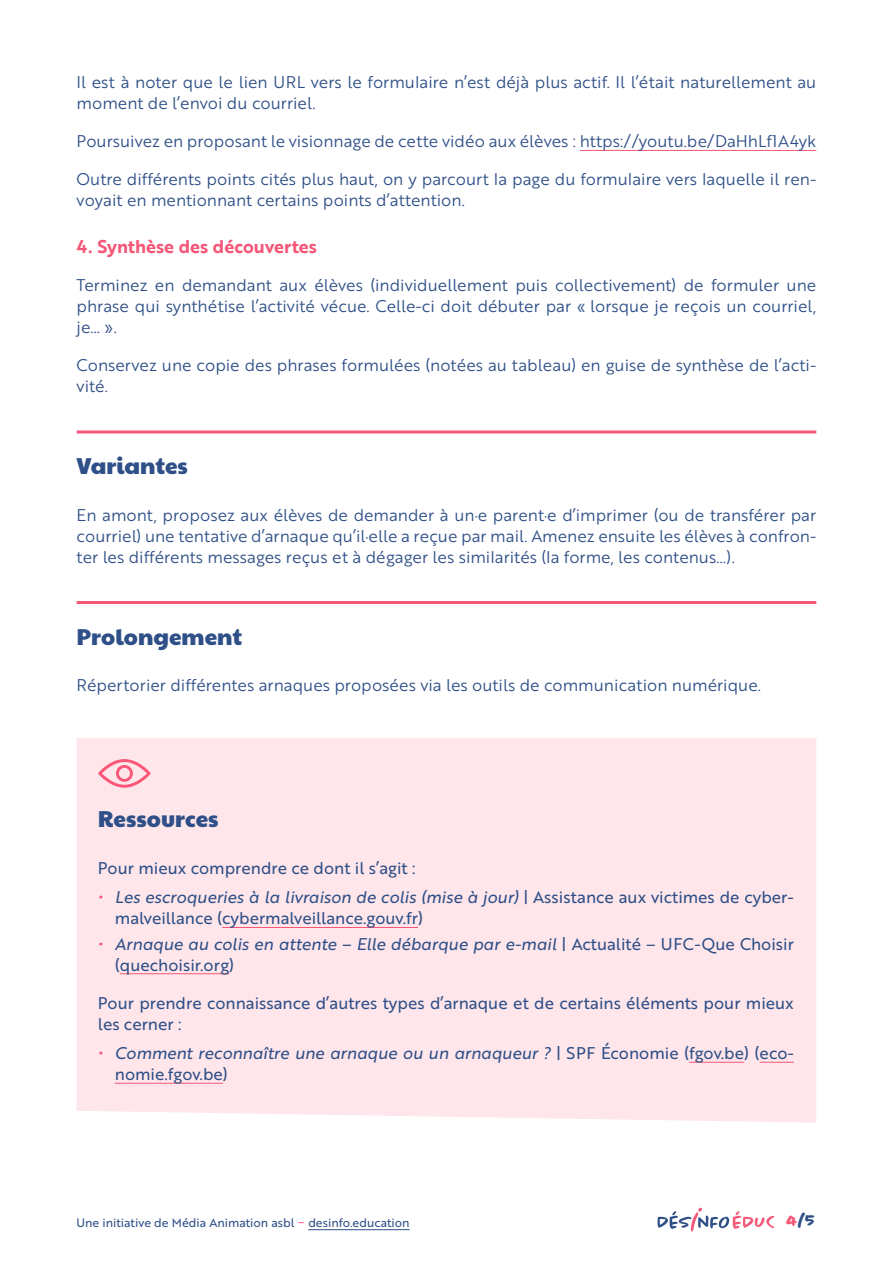
<style>
.page{position:relative;width:893px;height:1263px;background:#fff}
.page>*{position:absolute;margin:0;border:0;box-sizing:border-box;transform-origin:0 0}
.Titre1{font:22.5px "Paytone One";color:#2e4f87}
.Titre_1_bordure{font:22.5px "Paytone One";color:#2e4f87}
.Titre2{font:18px "Brother 1816 Bold";color:#f55778}
.t1{font:700 18px "Chantal";color:#2e4f87}
.Txt{font:16.5px/21px "Brother 1816 Book";color:#2e4f87}
.Txt-2{font:16.5px/21px "Brother 1816 Regular";color:#2e4f87}
.t2{font:16.5px/21px "Brother 1816 Regular Italic";color:#2e4f87}
.t3{font:12px "Brother 1816 Regular";color:#2e4f87}
.s1{font-family:"Brother 1816 Regular Italic";color:#f55778}
.s2{font-family:"Brother 1816 Regular Italic"}
.s3{color:#f55778}
.s4{font-family:"Brother 1816 Regular"}
</style>
<div class="page">
<hr style="left:308px;top:1229px;width:102px;height:1px;background:#2e4f87">
<svg style="left:657px;top:1208px;width:117px;height:23px"></svg>
<hr style="left:580px;top:150px;width:236px;height:1px;background:#f55778">
<hr style="left:77px;top:430px;width:739px;height:3px;background:#f55778">
<hr style="left:77px;top:601px;width:739px;height:3px;background:#f55778">
<div style="left:77px;top:738px;width:739px;height:385px;background:#fee6eb"></div>
<hr style="left:222px;top:927px;width:196px;height:1px;background:#f55778">
<hr style="left:120px;top:973px;width:109px;height:1px;background:#f55778">
<hr style="left:689px;top:1062px;width:55px;height:1px;background:#f55778">
<hr style="left:760px;top:1062px;width:34px;height:1px;background:#f55778">
<hr style="left:115px;top:1083px;width:108px;height:1px;background:#f55778">
<svg style="left:98px;top:759px;width:53px;height:29px;background:#fcbac8"></svg>
<p class="Txt" style="left:77px;top:71px;width:741px">Il est à noter que le lien URL vers le formulaire n’est déjà plus actif. Il l’était naturellement au moment de l’envoi du courriel.</p>
<p class="Txt" style="left:77px;top:130px;width:741px">Poursuivez en proposant le visionnage de cette vidéo aux élèves : https://youtu.be/DaHhLf1A4yk</p>
<p class="Txt" style="left:77px;top:168px;width:741px">Outre différents points cités plus haut, on y parcourt la page du formulaire vers laquelle il ren&shy;voyait en mentionnant certains points d’attention.</p>
<p class="Titre2" style="left:77px;top:233px;width:242px">4. Synthèse des découvertes</p>
<p class="Txt" style="left:77px;top:274px;width:741px;text-align:justify">Terminez en demandant aux élèves (individuellement puis collectivement) de formuler une phrase qui synthétise l’activité vécue. Celle-ci doit débuter par « lorsque je reçois un courriel, je… ».</p>
<p class="Txt" style="left:77px;top:354px;width:741px">Conservez une copie des phrases formulées (notées au tableau) en guise de synthèse de l’acti&shy;vité.</p>
<p class="Titre1" style="left:77px;top:445px;width:113px">Variantes</p>
<p class="Txt" style="left:77px;top:503px;width:741px;text-align:justify">En amont, proposez aux élèves de demander à un·e parent·e d’imprimer (ou de transférer par courriel) une tentative d’arnaque qu’il·elle a reçue par mail. Amenez ensuite les élèves à confron&shy;ter les différents messages reçus et à dégager les similarités (la forme, les contenus…).</p>
<p class="Titre1" style="left:77px;top:616px;width:167px">Prolongement</p>
<p class="Txt" style="left:77px;top:674px;width:686px">Répertorier différentes arnaques proposées via les outils de communication numérique.</p>
<p class="Titre_1_bordure" style="left:98px;top:799px;width:122px">Ressources</p>
<p class="Txt-2" style="left:98px;top:857px;width:319px">Pour mieux comprendre ce dont il s’agit :</p>
<p class="Txt-2" style="left:115px;top:886px;width:680px;text-indent:-17px"><span class="s1">•</span> <span class="s2">Les escroqueries à la livraison de colis (mise à jour)</span> | Assistance aux victimes de cyber&shy;malveillance (cybermalveillance.gouv.fr)</p>
<p class="t2" style="left:115px;top:933px;width:680px;text-indent:-17px"><span class="s3">•</span> Arnaque au colis en attente – Elle débarque par e-mail <span class="s4">| Actualité – UFC-Que Choisir (quechoisir.org)</span></p>
<p class="Txt-2" style="left:98px;top:992px;width:697px">Pour prendre connaissance d’autres types d’arnaque et de certains éléments pour mieux les cerner :</p>
<p class="t2" style="left:115px;top:1042px;width:680px;text-indent:-17px"><span class="s3">•</span> Comment reconnaître une arnaque ou un arnaqueur ? <span class="s4">| SPF Économie (fgov.be) (eco&shy;nomie.fgov.be)</span></p>
<p class="t3" style="left:77px;top:1214px;width:335px">Une initiative de Média Animation asbl <span class="s3">−</span> desinfo.education</p>
<p class="t1" style="left:786px;top:1210px;width:31px"><span class="s3">4</span>/5</p>
</div>
